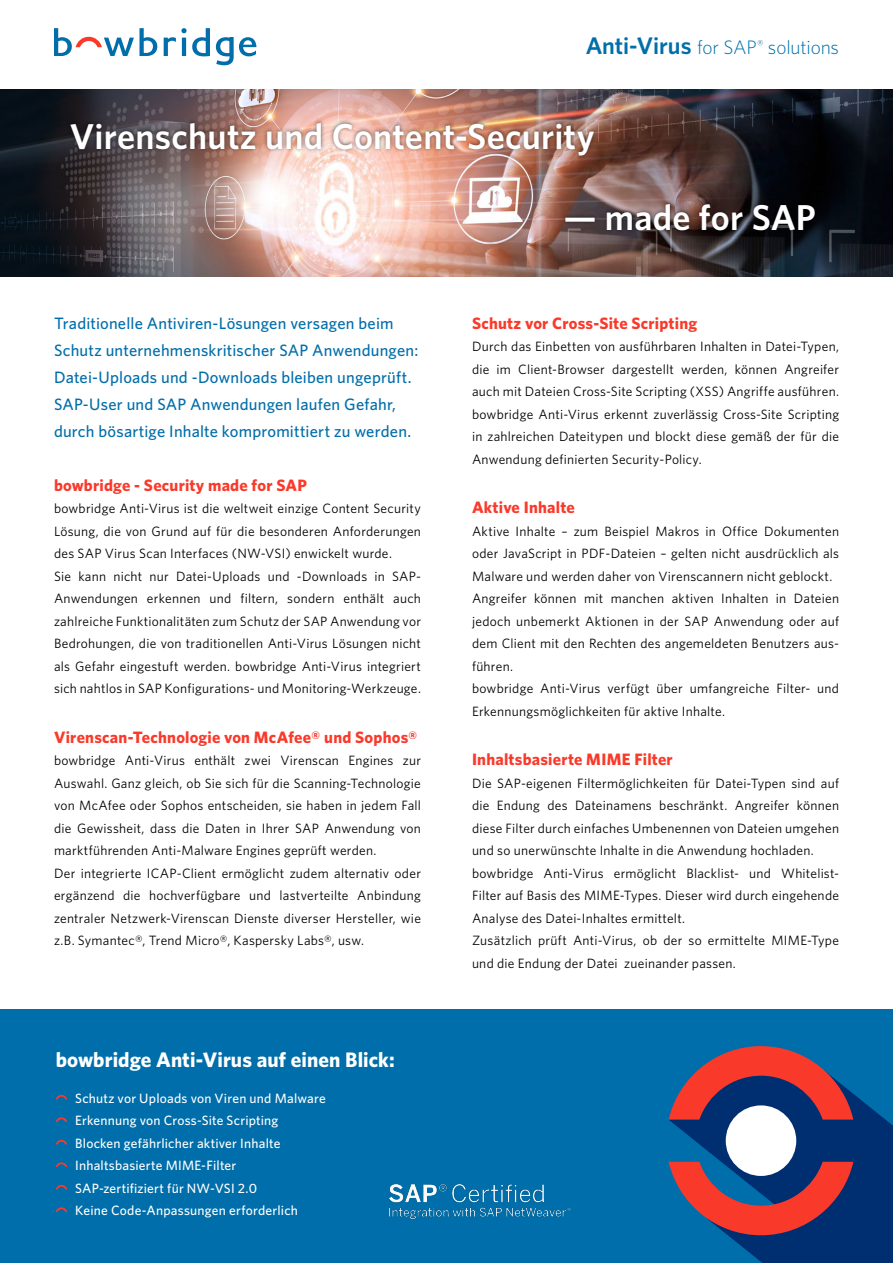
<style>
.page{position:relative;width:893px;height:1263px;background:#fff}
.page>*{position:absolute;margin:0;border:0;box-sizing:border-box;transform-origin:0 0}
.t1{font:600 36px "Whitney";letter-spacing:.005em;color:#fff}
.t2{font:700 21px "Whitney";letter-spacing:.005em;color:#fff}
.t3{font:300 19.5px "Whitney";letter-spacing:-.01em;color:#006eaa}
.t4{font:500 16.5px/27px "Whitney";letter-spacing:.01em;color:#006eaa}
.t5{font:700 16.5px "Whitney";letter-spacing:.015em;color:#f93a2b}
.t6{font:13.5px/22.5px "Whitney";letter-spacing:.02em;color:#000}
.t7{font:500 13.5px/22.5px "Whitney";letter-spacing:.015em;color:#fff}
.s1{font-weight:600;font-size:24px}
</style>
<div class="page">
<div style="left:0;top:1010px;width:893px;height:253px;background:#006eaa"></div>
<svg style="left:216px;top:37px;width:40px;height:28px"></svg>
<svg style="left:164px;top:28px;width:46px;height:28px"></svg>
<svg style="left:54px;top:28px;width:103px;height:28px"></svg>
<svg style="left:56px;top:1095px;width:11px;height:4px"></svg>
<svg style="left:56px;top:1117px;width:11px;height:5px"></svg>
<svg style="left:56px;top:1140px;width:11px;height:4px"></svg>
<svg style="left:56px;top:1162px;width:11px;height:5px"></svg>
<svg style="left:56px;top:1185px;width:11px;height:4px"></svg>
<svg style="left:56px;top:1207px;width:11px;height:5px"></svg>
<svg style="left:669px;top:1094px;width:224px;height:169px;fill:#002f71"></svg>
<div style="left:726px;top:1105px;width:70px;height:71px;background:#fff;border-radius:50%"></div>
<svg style="left:669px;top:1046px;width:184px;height:73px"></svg>
<svg style="left:669px;top:1162px;width:184px;height:73px"></svg>
<img style="left:0;top:89px;width:893px;height:187px">
<div style="left:66px;top:118px;width:753px;height:116px;background:#000;opacity:.57"></div>
<img style="left:389px;top:1184px;width:182px;height:35px">
<h3 class="t3" style="left:586px;top:36px;width:255px"><span class="s1">Anti-Virus</span> for SAP<sup>®</sup> solutions</h3>
<h1 class="t1" style="left:70px;top:114px;width:526px">Virenschutz und Content-Security</h1>
<p class="t4" style="left:54px;top:309px;width:366px">Traditionelle Antiviren-Lösungen versagen beim Schutz unternehmenskritischer SAP Anwendungen:<br>Datei-Uploads und -Downloads bleiben ungeprüft.<br>SAP-User und SAP Anwendungen laufen Gefahr, durch bösartige Inhalte kompromittiert zu werden.</p>
<p class="t5" style="left:54px;top:475px;width:254px">bowbridge - Security made for SAP</p>
<p class="t6" style="left:54px;top:497px;width:368px">bowbridge Anti-Virus ist die weltweit einzige Content Security Lösung, die von Grund auf für die besonderen Anforderungen des SAP Virus Scan Interfaces (NW-VSI) enwickelt wurde.<br>Sie kann nicht nur Datei-Uploads und -Downloads in SAP-Anwendungen erkennen und filtern, sondern enthält auch zahlreiche Funktionalitäten zum Schutz der SAP Anwendung vor Bedrohungen, die von traditionellen Anti-Virus Lösungen nicht als Gefahr eingestuft werden. bowbridge Anti-Virus integriert sich nahtlos in SAP Konfigurations- und Monitoring-Werkzeuge.</p>
<p class="t5" style="left:54px;top:727px;width:365px">Virenscan-Technologie von McAfee® und Sophos®</p>
<p class="t6" style="left:54px;top:749px;width:368px">bowbridge Anti-Virus enthält zwei Virenscan Engines zur Auswahl. Ganz gleich, ob Sie sich für die Scanning-Technologie von McAfee oder Sophos entscheiden, sie haben in jedem Fall die Gewissheit, dass die Daten in Ihrer SAP Anwendung von marktführenden Anti-Malware Engines geprüft werden.<br>Der integrierte ICAP-Client ermöglicht zudem alternativ oder ergänzend die hochverfügbare und lastverteilte Anbindung zentraler Netzwerk-Virenscan Dienste diverser Hersteller, wie z.B. Symantec®, Trend Micro®, Kaspersky Labs®, usw.</p>
<h2 class="t2" style="left:56px;top:1046px;width:340px">bowbridge Anti-Virus auf einen Blick:</h2>
<p class="t7" style="left:75px;top:1086px;width:252px">Schutz vor Uploads von Viren und Malware Erkennung von Cross-Site Scripting Blocken gefährlicher aktiver Inhalte Inhaltsbasierte MIME-Filter SAP-zertifiziert für NW-VSI 2.0<br>Keine Code-Anpassungen erforderlich</p>
<h1 class="t1" style="left:564px;top:195px;width:254px">— made for SAP</h1>
<p class="t5" style="left:472px;top:313px;width:227px">Schutz vor Cross-Site Scripting</p>
<p class="t6" style="left:472px;top:335px;width:369px;text-align:justify">Durch das Einbetten von ausführbaren Inhalten in Datei-Typen, die im Client-Browser dargestellt werden, können Angreifer auch mit Dateien Cross-Site Scripting (XSS) Angriffe ausführen. bowbridge Anti-Virus erkennt zuverlässig Cross-Site Scripting in zahlreichen Dateitypen und blockt diese gemäß der für die Anwendung definierten Security-Policy.</p>
<p class="t5" style="left:472px;top:497px;width:104px">Aktive Inhalte</p>
<p class="t6" style="left:472px;top:519px;width:369px">Aktive Inhalte – zum Beispiel Makros in Office Dokumenten oder JavaScript in PDF-Dateien – gelten nicht ausdrücklich als Malware und werden daher von Virenscannern nicht geblockt.<br>Angreifer können mit manchen aktiven Inhalten in Dateien jedoch unbemerkt Aktionen in der SAP Anwendung oder auf dem Client mit den Rechten des angemeldeten Benutzers aus&shy;führen.<br>bowbridge Anti-Virus verfügt über umfangreiche Filter- und Erkennungsmöglichkeiten für aktive Inhalte.</p>
<p class="t5" style="left:472px;top:749px;width:202px">Inhaltsbasierte MIME Filter</p>
<p class="t6" style="left:472px;top:771px;width:369px">Die SAP-eigenen Filtermöglichkeiten für Datei-Typen sind auf die Endung des Dateinamens beschränkt. Angreifer können diese Filter durch einfaches Umbenennen von Dateien umgehen und so unerwünschte Inhalte in die Anwendung hochladen. bowbridge Anti-Virus ermöglicht Blacklist- und Whitelist-Filter auf Basis des MIME-Types. Dieser wird durch eingehende Analyse des Datei-Inhaltes ermittelt.<br>Zusätzlich prüft Anti-Virus, ob der so ermittelte MIME-Type und die Endung der Datei zueinander passen.</p>
</div>
